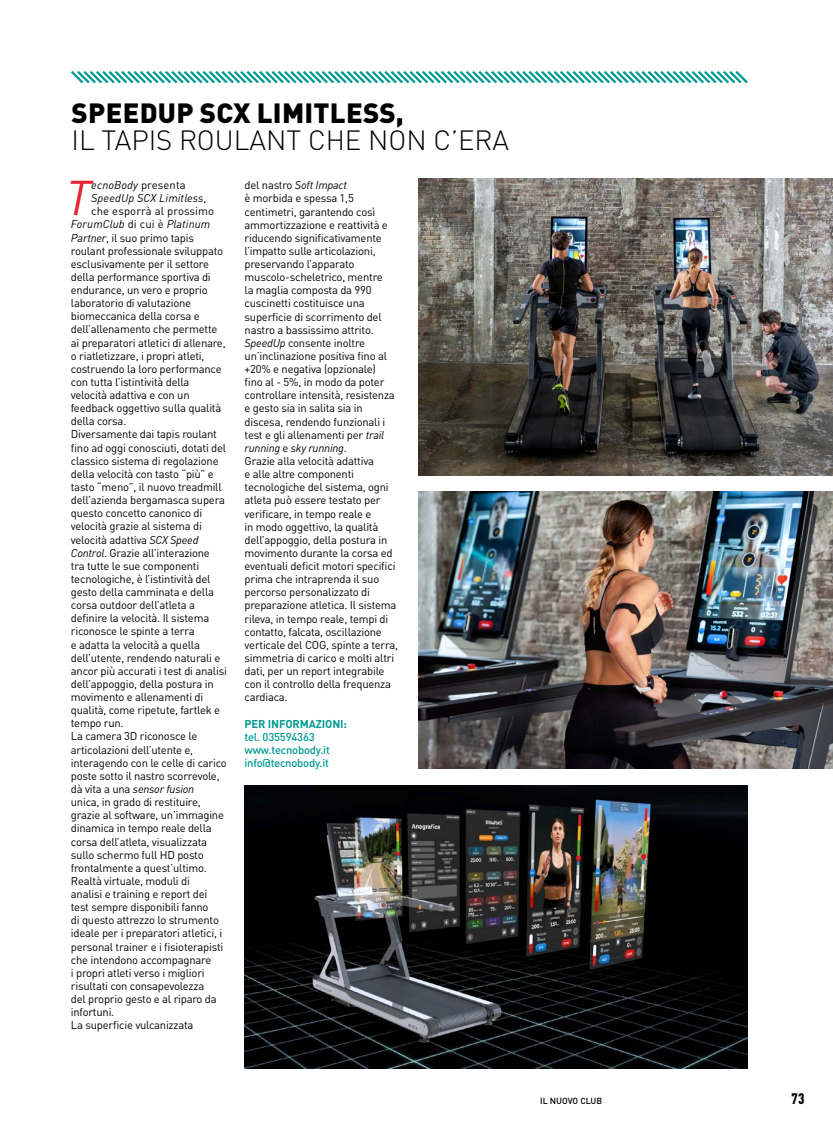
<style>
.page{position:relative;width:833px;height:1134px;background:#fff}
.page>*{position:absolute;margin:0;border:0;box-sizing:border-box;transform-origin:0 0}
.t1{font:italic 48.12px "DIN Pro";color:#e62330}
.t2{font:300 27.5px "DIN Pro";color:#000}
.t3{font:900 27.5px "DIN Pro";letter-spacing:.01em;color:#000}
.t4{font:900 condensed 15px "DIN Pro";color:#000}
.t5{font:11.25px/13.1px "DIN Pro";letter-spacing:-.02em;color:#000}
.t6{font:italic 11.25px "DIN Pro";letter-spacing:.01em;color:#000}
.t7{font:500 11.25px/13.1px "DIN Pro";letter-spacing:-.02em;color:#009a93}
.t8{font:italic 11.25px "DIN Pro";letter-spacing:-.02em;color:#000}
.t9{font:11.25px "DIN Pro";letter-spacing:.01em;color:#000}
.t10{font:700 11.25px "DIN Pro";letter-spacing:-.01em;color:#009a93}
.t11{font:500 8.75px "DIN Pro";color:#000}
.s1{font-style:normal}
.s2{font-style:italic}
</style>
<div class="page">
<svg style="left:71px;top:71px;width:677px;height:13px"></svg>
<img style="left:418px;top:179px;width:415px;height:296px">
<img style="left:244px;top:785px;width:504px;height:283px">
<img style="left:418px;top:492px;width:415px;height:276px">
<h2 class="t3" style="left:72px;top:90px;width:334px">SPEEDUP SCX LIMITLESS,</h2>
<h2 class="t2" style="left:72px;top:118px;width:439px">IL TAPIS ROULANT CHE NON C’ERA</h2>
<h1 class="t1" style="left:66px;top:168px;width:27px">T</h1>
<p class="t6" style="left:91px;top:178px;width:96px">ecnoBody <span class="s1">presenta</span></p>
<p class="t6" style="left:91px;top:191px;width:117px">SpeedUp SCX Limitless<span class="s1">,</span></p>
<p class="t9" style="left:91px;top:204px;width:124px">che esporrà al prossimo</p>
<p class="t6" style="left:71px;top:217px;width:141px">ForumClub <span class="s1">di cui è</span> Platinum</p>
<p class="t5" style="left:71px;top:230px;width:124px"><span class="s2">Partner</span>, il suo primo tapis</p>
<p class="t5" style="left:71px;top:244px;width:154px">roulant professionale sviluppato</p>
<p class="t5" style="left:71px;top:257px;width:140px">esclusivamente per il settore</p>
<p class="t5" style="left:71px;top:270px;width:141px">della performance sportiva di</p>
<p class="t5" style="left:71px;top:283px;width:138px">endurance, un vero e proprio</p>
<p class="t5" style="left:71px;top:296px;width:122px">laboratorio di valutazione</p>
<p class="t5" style="left:71px;top:309px;width:130px">biomeccanica della corsa e</p>
<p class="t5" style="left:71px;top:322px;width:148px">dell’allenamento che permette</p>
<p class="t5" style="left:71px;top:335px;width:156px">ai preparatori atletici di allenare,</p>
<p class="t5" style="left:71px;top:349px;width:135px">o riatletizzare, i propri atleti,</p>
<p class="t5" style="left:71px;top:362px;width:152px">costruendo la loro performance</p>
<p class="t5" style="left:71px;top:375px;width:120px">con tutta l’istintività della</p>
<p class="t5" style="left:71px;top:388px;width:120px">velocità adattiva e con un</p>
<p class="t5" style="left:71px;top:401px;width:152px">feedback oggettivo sulla qualità</p>
<p class="t5" style="left:71px;top:414px;width:57px">della corsa.</p>
<p class="t5" style="left:71px;top:427px;width:148px">Diversamente dai tapis roulant</p>
<p class="t5" style="left:71px;top:440px;width:157px">fino ad oggi conosciuti, dotati del</p>
<p class="t5" style="left:71px;top:454px;width:149px">classico sistema di regolazione</p>
<p class="t5" style="left:71px;top:467px;width:144px">della velocità con tasto “più” e</p>
<p class="t5" style="left:71px;top:480px;width:152px">tasto “meno”, il nuovo treadmill</p>
<p class="t5" style="left:71px;top:493px;width:156px">dell’azienda bergamasca supera</p>
<p class="t5" style="left:71px;top:506px;width:133px">questo concetto canonico di</p>
<p class="t5" style="left:71px;top:519px;width:132px">velocità grazie al sistema di</p>
<p class="t5" style="left:71px;top:532px;width:129px">velocità adattiva <span class="s2">SCX Speed</span></p>
<p class="t5" style="left:71px;top:546px;width:140px"><span class="s2">Control</span>. Grazie all’interazione</p>
<p class="t5" style="left:71px;top:559px;width:130px">tra tutte le sue componenti</p>
<p class="t5" style="left:71px;top:572px;width:141px">tecnologiche, è l’istintività del</p>
<p class="t5" style="left:71px;top:585px;width:145px">gesto della camminata e della</p>
<p class="t5" style="left:71px;top:598px;width:126px">corsa outdoor dell’atleta a</p>
<p class="t5" style="left:71px;top:611px;width:140px">definire la velocità. Il sistema</p>
<p class="t5" style="left:71px;top:624px;width:125px">riconosce le spinte a terra</p>
<p class="t5" style="left:71px;top:637px;width:131px">e adatta la velocità a quella</p>
<p class="t5" style="left:71px;top:651px;width:151px">dell’utente, rendendo naturali e</p>
<p class="t5" style="left:71px;top:664px;width:157px">ancor più accurati i test di analisi</p>
<p class="t5" style="left:71px;top:677px;width:144px">dell’appoggio, della postura in</p>
<p class="t5" style="left:71px;top:690px;width:134px">movimento e allenamenti di</p>
<p class="t5" style="left:71px;top:703px;width:151px">qualità, come ripetute, fartlek e</p>
<p class="t5" style="left:71px;top:716px;width:54px">tempo run.</p>
<p class="t5" style="left:71px;top:729px;width:128px">La camera 3D riconosce le</p>
<p class="t5" style="left:71px;top:742px;width:124px">articolazioni dell’utente e,</p>
<p class="t5" style="left:71px;top:756px;width:157px">interagendo con le celle di carico</p>
<p class="t5" style="left:71px;top:769px;width:150px">poste sotto il nastro scorrevole,</p>
<p class="t8" style="left:71px;top:782px;width:125px"><span class="s1">dà vita a una</span> sensor fusion</p>
<p class="t5" style="left:71px;top:795px;width:131px">unica, in grado di restituire,</p>
<p class="t5" style="left:71px;top:808px;width:155px">grazie al software, un’immagine</p>
<p class="t5" style="left:71px;top:821px;width:142px">dinamica in tempo reale della</p>
<p class="t5" style="left:71px;top:834px;width:138px">corsa dell’atleta, visualizzata</p>
<p class="t5" style="left:71px;top:847px;width:134px">sullo schermo full HD posto</p>
<p class="t5" style="left:71px;top:861px;width:138px">frontalmente a quest’ultimo.</p>
<p class="t5" style="left:71px;top:874px;width:120px">Realtà virtuale, moduli di</p>
<p class="t5" style="left:71px;top:887px;width:138px">analisi e training e report dei</p>
<p class="t5" style="left:71px;top:900px;width:139px">test sempre disponibili fanno</p>
<p class="t5" style="left:71px;top:913px;width:150px">di questo attrezzo lo strumento</p>
<p class="t5" style="left:71px;top:926px;width:153px">ideale per i preparatori atletici, i</p>
<p class="t5" style="left:71px;top:939px;width:154px">personal trainer e i fisioterapisti</p>
<p class="t5" style="left:71px;top:953px;width:142px">che intendono accompagnare</p>
<p class="t5" style="left:71px;top:966px;width:135px">i propri atleti verso i migliori</p>
<p class="t5" style="left:71px;top:979px;width:135px">risultati con consapevolezza</p>
<p class="t5" style="left:71px;top:992px;width:147px">del proprio gesto e al riparo da</p>
<p class="t5" style="left:71px;top:1005px;width:45px">infortuni.</p>
<p class="t5" style="left:71px;top:1018px;width:124px">La superficie vulcanizzata</p>
<p class="t5" style="left:244px;top:178px;width:155px">del nastro <span class="s2">Soft Impact<br></span>è morbida e spessa 1,5 centimetri, garantendo così ammortizzazione e reattività e riducendo significativamente l’impatto sulle articolazioni, preservando l’apparato muscolo-scheletrico, mentre<br>la maglia composta da 990 cuscinetti costituisce una superficie di scorrimento del nastro a bassissimo attrito.<br><span class="s2">SpeedUp</span> consente inoltre un’inclinazione positiva fino al +20% e negativa (opzionale)<br>fino al - 5%, in modo da poter controllare intensità, resistenza e gesto sia in salita sia in discesa, rendendo funzionali i test e gli allenamenti per <span class="s2">trail running</span> e <span class="s2">sky running</span>.<br>Grazie alla velocità adattiva<br>e alle altre componenti tecnologiche del sistema, ogni atleta può essere testato per verificare, in tempo reale e<br>in modo oggettivo, la qualità dell’appoggio, della postura in movimento durante la corsa ed eventuali deficit motori specifici prima che intraprenda il suo percorso personalizzato di preparazione atletica. Il sistema rileva, in tempo reale, tempi di contatto, falcata, oscillazione verticale del COG, spinte a terra, simmetria di carico e molti altri dati, per un report integrabile con il controllo della frequenza cardiaca.</p>
<p class="t10" style="left:245px;top:714px;width:104px">PER INFORMAZIONI:</p>
<p class="t7" style="left:244px;top:729px;width:87px">tel. 035594363 www.tecnobody.it info@tecnobody.it</p>
<p class="t11" style="left:540px;top:1094px;width:63px">IL NUOVO CLUB</p>
<h3 class="t4" style="left:791px;top:1086px;width:14px">73</h3>
</div>
